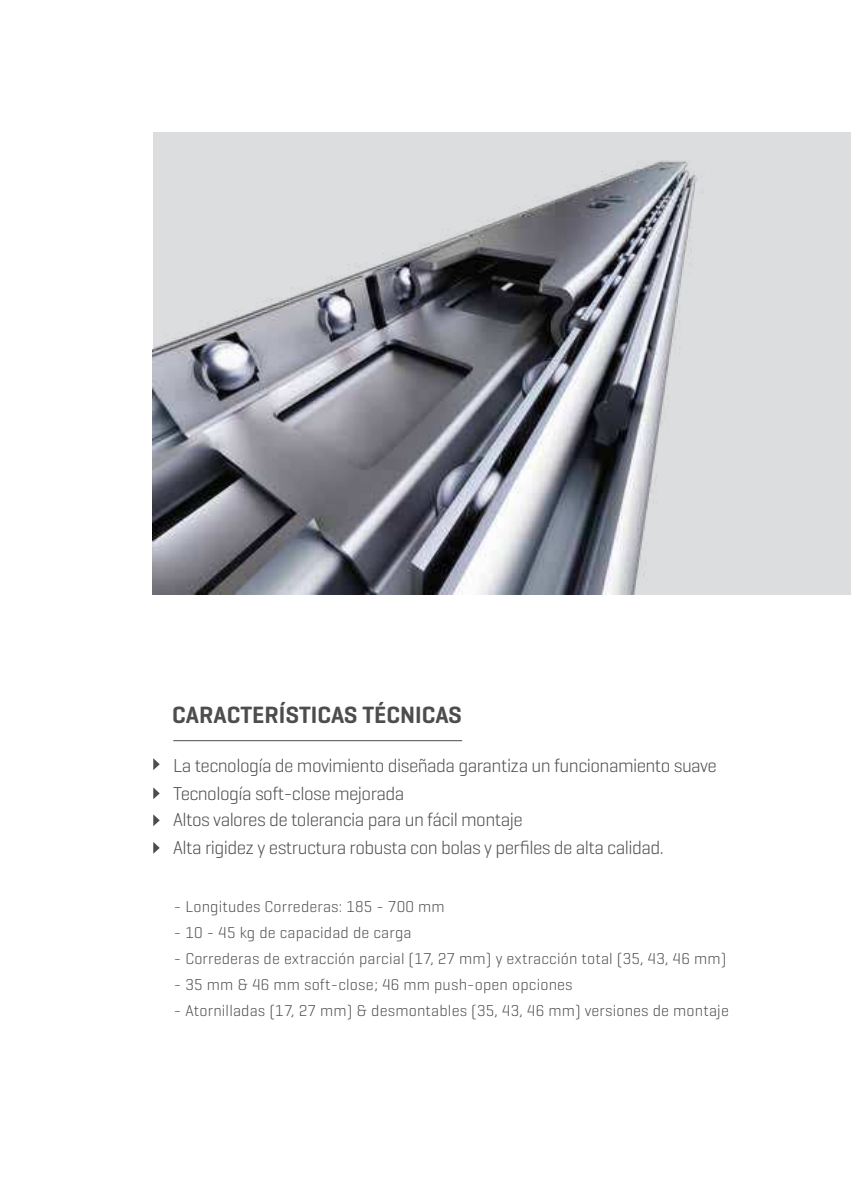
<style>
.page{position:relative;width:851px;height:1191px;background:#fff}
.page>*{position:absolute;margin:0;border:0;box-sizing:border-box;transform-origin:0 0}
.t1{font:600 24px "Geogrotesque";color:#4d4d4f}
.t2{font:300 19px/28px "Geogrotesque";letter-spacing:-.03em;color:#4d4d4f}
.t3{font:300 16px "Geogrotesque";letter-spacing:.01em;color:#4d4d4f}
</style>
<div class="page">
<div style="left:153px;top:132px;width:698px;height:463px;background:#dcddde"></div>
<img style="left:152px;top:160px;width:545px;height:435px">
<svg style="left:153px;top:758px;width:7px;height:12px"></svg>
<svg style="left:153px;top:787px;width:7px;height:12px"></svg>
<svg style="left:153px;top:814px;width:7px;height:12px"></svg>
<svg style="left:153px;top:842px;width:7px;height:11px"></svg>
<hr style="left:173px;top:740px;width:289px;height:1px;background:#4d4d4f">
<h1 class="t1" style="left:172px;top:702px;width:291px">CARACTERÍSTICAS TÉCNICAS</h1>
<p class="t2" style="left:173px;top:753px;width:545px">La tecnología de movimiento diseñada garantiza un funcionamiento suave<br>Tecnología soft-close mejorada</p>
<p class="t2" style="left:173px;top:807px;width:492px">Altos valores de tolerancia para un fácil montaje<br>Alta rigidez y estructura robusta con bolas y perfiles de alta calidad.</p>
<p class="t3" style="left:174px;top:901px;width:272px">- Longitudes Correderas: 185 - 700 mm</p>
<p class="t3" style="left:174px;top:927px;width:239px">- 10 - 45 kg de capacidad de carga</p>
<p class="t3" style="left:174px;top:953px;width:554px">- Correderas de extracción parcial (17, 27 mm) y extracción total (35, 43, 46 mm)</p>
<p class="t3" style="left:174px;top:979px;width:400px">- 35 mm &amp; 46 mm soft-close; 46 mm push-open opciones</p>
<p class="t3" style="left:174px;top:1005px;width:556px">- Atornilladas (17, 27 mm) &amp; desmontables (35, 43, 46 mm) versiones de montaje</p>
</div>
